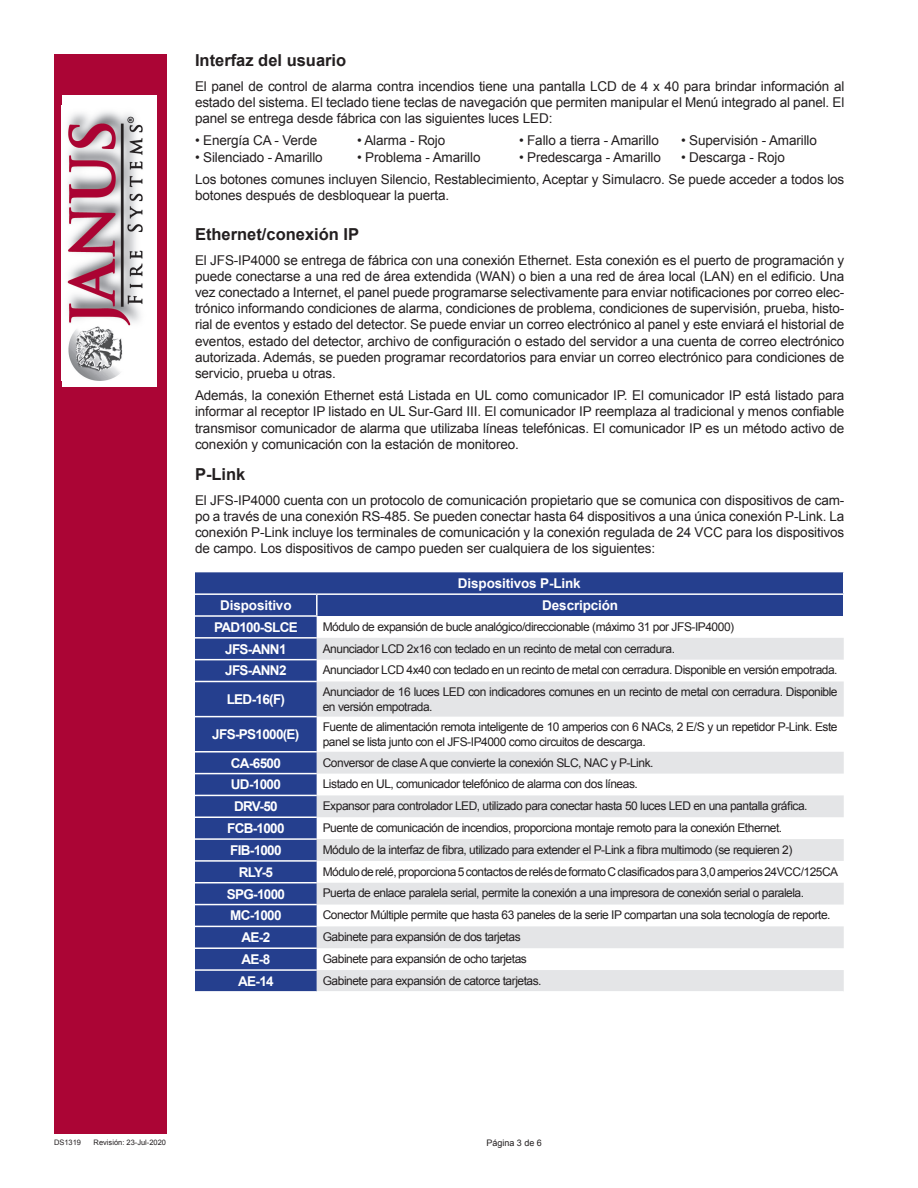
<style>
.page{position:relative;width:918px;height:1188px;background:#fff}
.page>*{position:absolute;margin:0;border:0;box-sizing:border-box;transform-origin:0 0}
.t1{font:700 16.5px "Arial";color:#231f20}
.t2{font:13.5px/16.2px "Arial";letter-spacing:-.01em;color:#231f20;text-align:justify}
.t3{font:700 13.5px "Arial";letter-spacing:-.05em;color:#fff}
.t4{font:700 13.5px "Arial";letter-spacing:-.01em;color:#fff}
.t5{font:12px/14.4px "Arial";letter-spacing:-.04em;color:#231f20}
.t6{font:9px "Arial";color:#231f20}
.t7{font:7.5px "Arial";color:#231f20}
</style>
<div class="page">
<div style="left:54px;top:54px;width:112px;height:1080px;background:#ab0535"></div>
<div style="left:62px;top:95px;width:95px;height:292px;background:#fff"></div>
<img style="left:67px;top:111px;width:76px;height:269px">
<div style="left:195px;top:572px;width:648px;height:419px;background:#253f8e"></div>
<svg style="left:317px;top:616px;width:526px;height:22px"></svg>
<svg style="left:317px;top:638px;width:527px;height:353px;fill:#e4e5e7"></svg>
<hr style="left:316px;top:595px;width:2px;height:20px;background:#fff">
<hr style="left:195px;top:615px;width:123px;height:2px;background:#fff">
<hr style="left:195px;top:637px;width:122px;height:2px;background:#fff">
<hr style="left:195px;top:659px;width:122px;height:1px;background:#fff">
<hr style="left:195px;top:681px;width:122px;height:1px;background:#fff">
<hr style="left:195px;top:716px;width:122px;height:1px;background:#fff">
<hr style="left:195px;top:751px;width:122px;height:2px;background:#fff">
<hr style="left:195px;top:773px;width:122px;height:1px;background:#fff">
<hr style="left:195px;top:795px;width:122px;height:1px;background:#fff">
<hr style="left:195px;top:817px;width:122px;height:1px;background:#fff">
<hr style="left:195px;top:838px;width:122px;height:2px;background:#fff">
<hr style="left:195px;top:860px;width:122px;height:2px;background:#fff">
<hr style="left:195px;top:882px;width:122px;height:1px;background:#fff">
<hr style="left:195px;top:593px;width:122px;height:2px;background:#fff">
<hr style="left:317px;top:593px;width:527px;height:2px;background:#fff">
<hr style="left:195px;top:904px;width:122px;height:1px;background:#fff">
<hr style="left:195px;top:926px;width:122px;height:1px;background:#fff">
<hr style="left:195px;top:947px;width:122px;height:2px;background:#fff">
<hr style="left:195px;top:969px;width:122px;height:2px;background:#fff">
<p class="t1" style="left:195px;top:49px;width:153px">Interfaz del usuario</p>
<p class="t2" style="left:195px;top:78px;width:651px">El panel de control de alarma contra incendios tiene una pantalla LCD de 4 x 40 para brindar información al estado del sistema. El teclado tiene teclas de navegación que permiten manipular el Menú integrado al panel. El panel se entrega desde fábrica con las siguientes luces LED:</p>
<p class="t2" style="left:195px;top:133px;width:124px">• Energía CA - Verde</p>
<p class="t2" style="left:357px;top:133px;width:90px">• Alarma - Rojo</p>
<p class="t2" style="left:519px;top:133px;width:141px">• Fallo a tierra - Amarillo</p>
<p class="t2" style="left:681px;top:133px;width:137px">• Supervisión - Amarillo</p>
<p class="t2" style="left:195px;top:149px;width:129px">• Silenciado - Amarillo</p>
<p class="t2" style="left:357px;top:149px;width:125px">• Problema - Amarillo</p>
<p class="t2" style="left:519px;top:149px;width:143px">• Predescarga - Amarillo</p>
<p class="t2" style="left:195px;top:146px;width:651px;line-height:22.2px;text-indent:486px">• Descarga - Rojo<br>Los botones comunes incluyen Silencio, Restablecimiento, Aceptar y Simulacro. Se puede acceder a todos los</p>
<p class="t2" style="left:195px;top:187px;width:256px">botones después de desbloquear la puerta.</p>
<p class="t1" style="left:195px;top:223px;width:166px">Ethernet/conexión IP</p>
<p class="t2" style="left:195px;top:252px;width:651px">El JFS-IP4000 se entrega de fábrica con una conexión Ethernet. Esta conexión es el puerto de programación y puede conectarse a una red de área extendida (WAN) o bien a una red de área local (LAN) en el edificio. Una vez conectado a Internet, el panel puede programarse selectivamente para enviar notificaciones por correo elec&shy;trónico informando condiciones de alarma, condiciones de problema, condiciones de supervisión, prueba, histo&shy;rial de eventos y estado del detector. Se puede enviar un correo electrónico al panel y este enviará el historial de eventos, estado del detector, archivo de configuración o estado del servidor a una cuenta de correo electrónico autorizada. Además, se pueden programar recordatorios para enviar un correo electrónico para condiciones de servicio, prueba u otras.</p>
<p class="t2" style="left:195px;top:387px;width:651px">Además, la conexión Ethernet está Listada en UL como comunicador IP. El comunicador IP está listado para informar al receptor IP listado en UL Sur-Gard III. El comunicador IP reemplaza al tradicional y menos confiable transmisor comunicador de alarma que utilizaba líneas telefónicas. El comunicador IP es un método activo de conexión y comunicación con la estación de monitoreo.</p>
<p class="t1" style="left:195px;top:463px;width:52px">P-Link</p>
<p class="t2" style="left:195px;top:492px;width:651px">El JFS-IP4000 cuenta con un protocolo de comunicación propietario que se comunica con dispositivos de cam&shy;po a través de una conexión RS-485. Se pueden conectar hasta 64 dispositivos a una única conexión P-Link. La conexión P-Link incluye los terminales de comunicación y la conexión regulada de 24 VCC para los dispositivos de campo. Los dispositivos de campo pueden ser cualquiera de los siguientes:</p>
<p class="t4" style="left:458px;top:574px;width:124px">Dispositivos P-Link</p>
<p class="t4" style="left:220px;top:596px;width:73px">Dispositivo</p>
<p class="t4" style="left:542px;top:596px;width:77px">Descripción</p>
<p class="t3" style="left:214px;top:618px;width:85px">PAD100-SLCE</p>
<p class="t5" style="left:323px;top:619px;width:413px">Módulo de expansión de bucle analógico/direccionable (máximo 31 por JFS-IP4000)</p>
<p class="t3" style="left:225px;top:640px;width:63px">JFS-ANN1</p>
<p class="t5" style="left:323px;top:641px;width:354px">Anunciador LCD 2x16 con teclado en un recinto de metal con cerradura.</p>
<p class="t3" style="left:225px;top:662px;width:63px">JFS-ANN2</p>
<p class="t5" style="left:323px;top:663px;width:516px">Anunciador LCD 4x40 con teclado en un recinto de metal con cerradura. Disponible en versión empotrada.</p>
<p class="t3" style="left:227px;top:690px;width:60px">LED-16(F)</p>
<p class="t5" style="left:323px;top:685px;width:516px">Anunciador de 16 luces LED con indicadores comunes en un recinto de metal con cerradura. Disponible en versión empotrada.</p>
<p class="t3" style="left:212px;top:725px;width:89px">JFS-PS1000(E)</p>
<p class="t5" style="left:323px;top:720px;width:516px">Fuente de alimentación remota inteligente de 10 amperios con 6 NACs, 2 E/S y un repetidor P-Link. Este panel se lista junto con el JFS-IP4000 como circuitos de descarga.</p>
<p class="t3" style="left:231px;top:754px;width:51px">CA-6500</p>
<p class="t5" style="left:323px;top:755px;width:332px">Conversor de clase A que convierte la conexión SLC, NAC y P-Link.</p>
<p class="t3" style="left:231px;top:776px;width:51px">UD-1000</p>
<p class="t5" style="left:323px;top:777px;width:317px">Listado en UL, comunicador telefónico de alarma con dos líneas.</p>
<p class="t3" style="left:234px;top:798px;width:45px">DRV-50</p>
<p class="t5" style="left:323px;top:799px;width:486px">Expansor para controlador LED, utilizado para conectar hasta 50 luces LED en una pantalla gráfica.</p>
<p class="t3" style="left:227px;top:819px;width:59px">FCB-1000</p>
<p class="t5" style="left:323px;top:821px;width:461px">Puente de comunicación de incendios, proporciona montaje remoto para la conexión Ethernet.</p>
<p class="t3" style="left:230px;top:841px;width:53px">FIB-1000</p>
<p class="t5" style="left:323px;top:843px;width:471px">Módulo de la interfaz de fibra, utilizado para extender el P-Link a fibra multimodo (se requieren 2)</p>
<p class="t3" style="left:239px;top:863px;width:36px">RLY-5</p>
<p class="t5" style="left:323px;top:864px;width:517px">Módulo de relé, proporciona 5 contactos de relés de formato C clasificados para 3,0 amperios 24VCC/125CA</p>
<p class="t3" style="left:227px;top:885px;width:60px">SPG-1000</p>
<p class="t5" style="left:323px;top:886px;width:483px">Puerta de enlace paralela serial, permite la conexión a una impresora de conexión serial o paralela.</p>
<p class="t3" style="left:230px;top:907px;width:53px">MC-1000</p>
<p class="t5" style="left:323px;top:908px;width:509px">Conector Múltiple permite que hasta 63 paneles de la serie IP compartan una sola tecnología de reporte.</p>
<p class="t3" style="left:242px;top:928px;width:30px">AE-2</p>
<p class="t5" style="left:323px;top:930px;width:199px">Gabinete para expansión de dos tarjetas</p>
<p class="t3" style="left:242px;top:950px;width:30px">AE-8</p>
<p class="t5" style="left:323px;top:952px;width:206px">Gabinete para expansión de ocho tarjetas</p>
<p class="t3" style="left:238px;top:972px;width:37px">AE-14</p>
<p class="t5" style="left:323px;top:974px;width:220px">Gabinete para expansión de catorce tarjetas.</p>
<p class="t7" style="left:54px;top:1138px;width:29px">DS1319</p>
<p class="t7" style="left:94px;top:1138px;width:74px">Revisión: 23-Jul-2020</p>
<p class="t6" style="left:486px;top:1137px;width:57px">Página 3 de 6</p>
</div>
